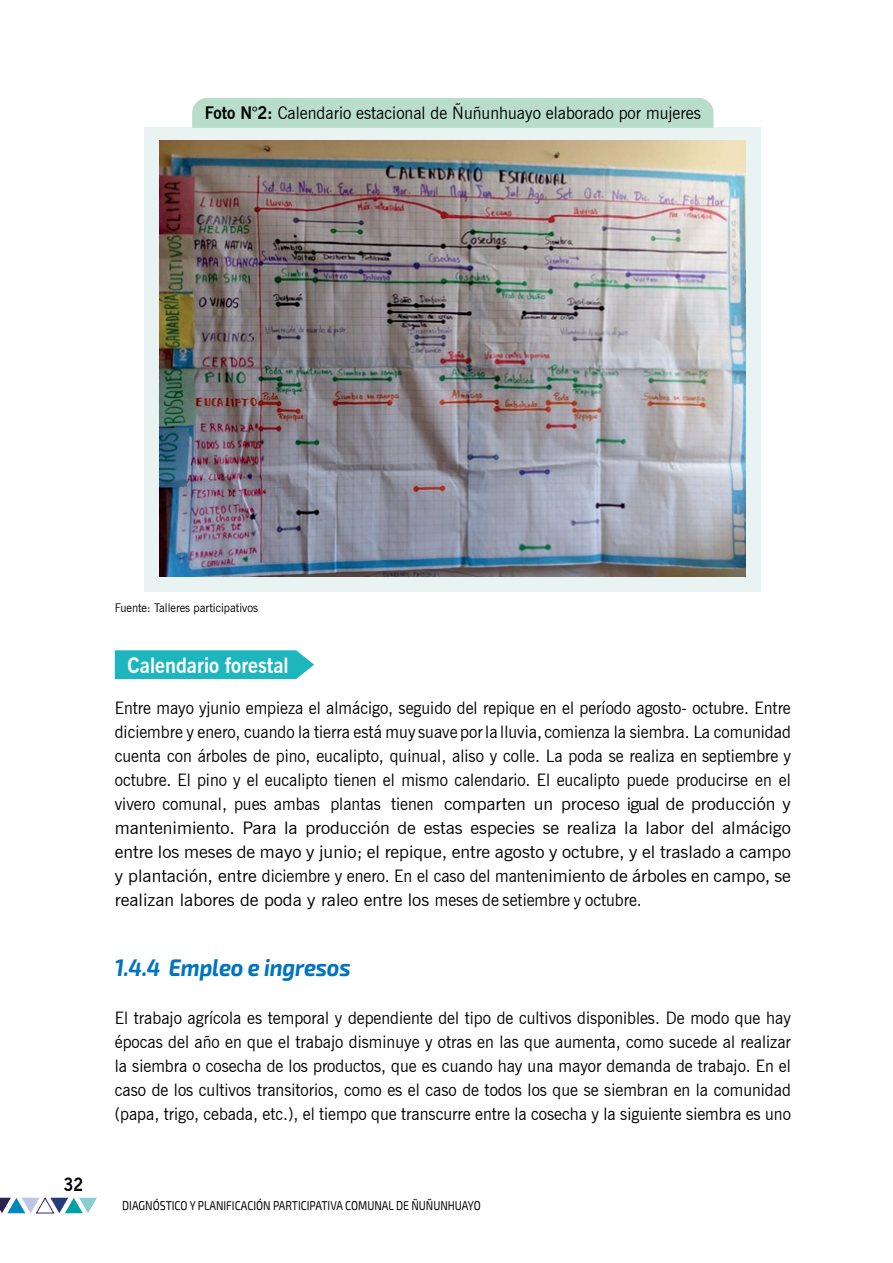
<style>
.page{position:relative;width:893px;height:1263px;background:#fff}
.page>*{position:absolute;margin:0;border:0;box-sizing:border-box;transform-origin:0 0}
.t1{font:italic 700 24px "Exo 2";letter-spacing:-.01em;color:#0074be;scale:.9 1}
.t2{font:700 21px "News Gothic BT";color:#fff;scale:.95 1}
.t3{font:700 18px "News Gothic BT";color:#000;scale:.9 1}
.t4{font:17.25px/24px "News Gothic BT";color:#000;text-align:justify;scale:.95 1}
.t5{font:12.75px "Exo 2";color:#000;scale:.83 1}
.t6{font:12px "News Gothic BT";color:#000;scale:.95 1}
.s1{font-weight:700}
</style>
<div class="page">
<div style="left:145px;top:128px;width:616px;height:464px;background:#e9f4f2"></div>
<div style="left:192px;top:98px;width:521px;height:30px;background:#b8ddcb"></div>
<svg style="left:115px;top:650px;width:199px;height:29px;background:#29b8c1"></svg>
<img style="left:160px;top:141px;width:586px;height:435px">
<svg style="left:0;top:1197px;width:97px;height:16px"></svg>
<p class="t4" style="left:205px;top:101px;width:523px"><span class="s1">Foto N°2:</span> Calendario estacional de Ñuñunhuayo elaborado por mujeres</p>
<p class="t3" style="left:64px;top:1174px;width:23px">32</p>
<p class="t6" style="left:115px;top:600px;width:152px">Fuente: Talleres participativos</p>
<p class="t2" style="left:128px;top:652px;width:171px">Calendario forestal</p>
<p class="t4" style="left:115px;top:695px;width:713px">Entre mayo y junio empieza el almácigo, seguido del repique en el período agosto- octubre. Entre diciembre y enero, cuando la tierra está muy suave por la lluvia, comienza la siembra. La comunidad cuenta con árboles de pino, eucalipto, quinual, aliso y colle. La poda se realiza en septiembre y octubre. El pino y el eucalipto tienen el mismo calendario. El eucalipto puede producirse en el vivero comunal, pues ambas plantas tienen comparten un proceso igual de producción y mantenimiento. Para la producción de estas especies se realiza la labor del almácigo entre los meses de mayo y junio; el repique, entre agosto y octubre, y el traslado a campo y plantación, entre diciembre y enero. En el caso del mantenimiento de árboles en campo, se realizan labores de poda y raleo entre los meses de setiembre y octubre.</p>
<h1 class="t1" style="left:115px;top:954px;width:264px">1.4.4 Empleo e ingresos</h1>
<p class="t4" style="left:115px;top:1006px;width:713px">El trabajo agrícola es temporal y dependiente del tipo de cultivos disponibles. De modo que hay épocas del año en que el trabajo disminuye y otras en las que aumenta, como sucede al realizar la siembra o cosecha de los productos, que es cuando hay una mayor demanda de trabajo. En el caso de los cultivos transitorios, como es el caso de todos los que se siembran en la comunidad (papa, trigo, cebada, etc.), el tiempo que transcurre entre la cosecha y la siguiente siembra es uno</p>
<p class="t5" style="left:122px;top:1198px;width:434px">DIAGNÓSTICO Y PLANIFICACIÓN PARTICIPATIVA COMUNAL DE ÑUÑUNHUAYO</p>
</div>
